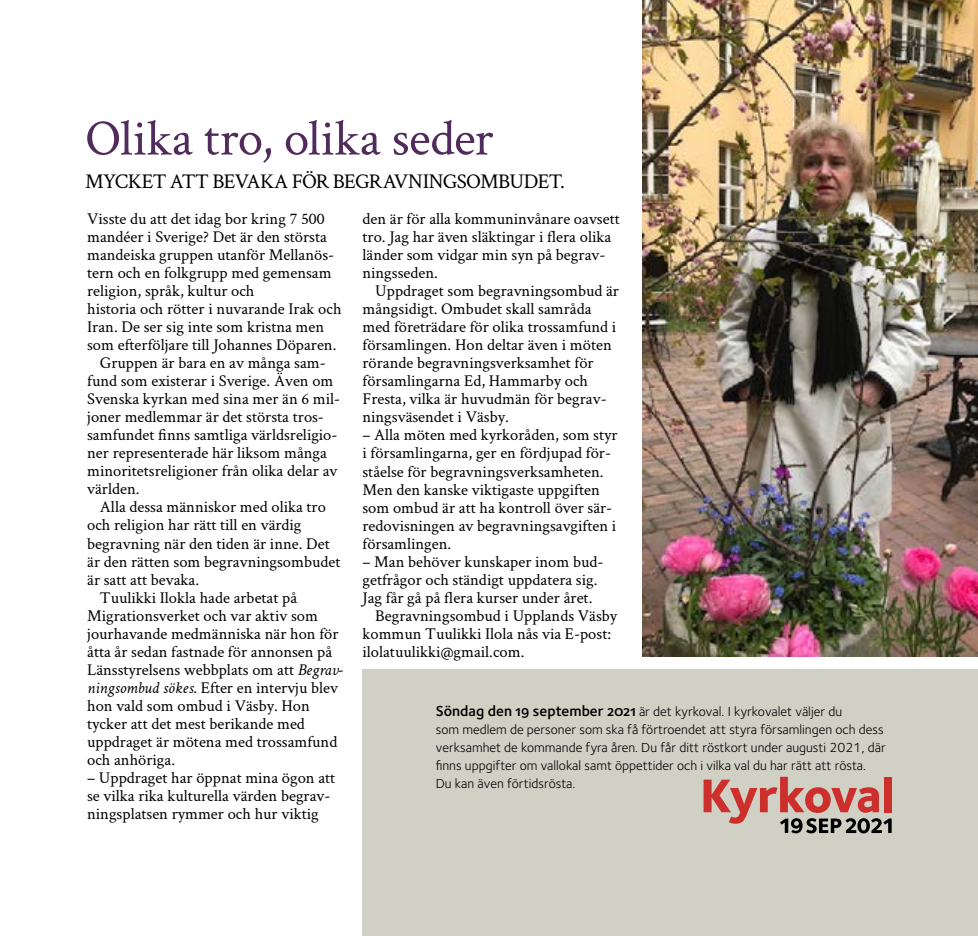
<style>
.page{position:relative;width:978px;height:936px;background:#fff}
.page>*{position:absolute;margin:0;border:0;box-sizing:border-box;transform-origin:0 0}
.t1{font:51px "Crimson Svk";color:#512b5b}
.t2{font:21px "Crimson Svk";letter-spacing:-.035em;color:#000}
.t3{font:16.5px/18px "Crimson Svk";color:#000}
.t4{font:13.5px/18px "Foundry Sterling";color:#000}
.s1{font-style:italic}
.s2{font-family:"Foundry Sterling Demi OSF";font-size:15px}
</style>
<div class="page">
<div style="left:362px;top:669px;width:616px;height:266px;background:#d1d0c5"></div>
<svg style="left:704px;top:776px;width:188px;height:57px"></svg>
<div style="left:884px;top:776px;width:8px;height:36px;background:#cc2f2c"></div>
<img style="left:642px;top:0;width:336px;height:656px">
<h1 class="t1" style="left:85px;top:103px;width:410px">Olika tro, olika seder</h1>
<p class="t2" style="left:85px;top:166px;width:481px">MYCKET ATT BEVAKA FÖR BEGRAVNINGSOMBUDET.</p>
<p class="t3" style="left:87px;top:209px;width:239px">Visste du att det idag bor kring 7 500</p>
<p class="t3" style="left:87px;top:227px;width:241px">mandéer i Sverige? Det är den största</p>
<p class="t3" style="left:87px;top:245px;width:249px">mandeiska gruppen utanför Mellanös-</p>
<p class="t3" style="left:87px;top:263px;width:246px">tern och en folkgrupp med gemensam</p>
<p class="t3" style="left:87px;top:281px;width:169px">religion, språk, kultur och</p>
<p class="t3" style="left:87px;top:299px;width:256px">historia och rötter i nuvarande Irak och</p>
<p class="t3" style="left:87px;top:317px;width:239px">Iran. De ser sig inte som kristna men</p>
<p class="t3" style="left:87px;top:335px;width:251px">som efterföljare till Johannes Döparen.</p>
<p class="t3" style="left:100px;top:353px;width:227px">Gruppen är bara en av många sam-</p>
<p class="t3" style="left:87px;top:371px;width:248px">fund som existerar i Sverige. Även om</p>
<p class="t3" style="left:87px;top:389px;width:255px">Svenska kyrkan med sina mer än 6 mil-</p>
<p class="t3" style="left:87px;top:407px;width:238px">joner medlemmar är det största tros-</p>
<p class="t3" style="left:87px;top:425px;width:252px">samfundet finns samtliga världsreligio-</p>
<p class="t3" style="left:87px;top:443px;width:241px">ner representerade här liksom många</p>
<p class="t3" style="left:87px;top:461px;width:252px">minoritetsreligioner från olika delar av</p>
<p class="t3" style="left:87px;top:479px;width:54px">världen.</p>
<p class="t3" style="left:100px;top:497px;width:228px">Alla dessa människor med olika tro</p>
<p class="t3" style="left:87px;top:515px;width:216px">och religion har rätt till en värdig</p>
<p class="t3" style="left:87px;top:533px;width:244px">begravning när den tiden är inne. Det</p>
<p class="t3" style="left:87px;top:551px;width:255px">är den rätten som begravningsombudet</p>
<p class="t3" style="left:87px;top:569px;width:113px">är satt att bevaka.</p>
<p class="t3" style="left:100px;top:587px;width:199px">Tuulikki Ilokla hade arbetat på</p>
<p class="t3" style="left:87px;top:605px;width:232px">Migrationsverket och var aktiv som</p>
<p class="t3" style="left:87px;top:623px;width:253px">jourhavande medmänniska när hon för</p>
<p class="t3" style="left:87px;top:641px;width:247px">åtta år sedan fastnade för annonsen på</p>
<p class="t3" style="left:87px;top:659px;width:257px">Länsstyrelsens webbplats om att <span class="s1">Begrav-</span></p>
<p class="t3" style="left:87px;top:677px;width:252px"><span class="s1">ningsombud sökes</span>. Efter en intervju blev</p>
<p class="t3" style="left:87px;top:695px;width:224px">hon vald som ombud i Väsby. Hon</p>
<p class="t3" style="left:87px;top:713px;width:219px">tycker att det mest berikande med</p>
<p class="t3" style="left:87px;top:731px;width:252px">uppdraget är mötena med trossamfund</p>
<p class="t3" style="left:87px;top:749px;width:89px">och anhöriga.</p>
<p class="t3" style="left:87px;top:767px;width:250px">– Uppdraget har öppnat mina ögon att se vilka rika kulturella värden begrav&shy;ningsplatsen rymmer och hur viktig</p>
<p class="t3" style="left:362px;top:209px;width:259px">den är för alla kommuninvånare oavsett tro. Jag har även släktingar i flera olika länder som vidgar min syn på begrav&shy;ningsseden.</p>
<p class="t3" style="left:362px;top:281px;width:258px;text-indent:13px">Uppdraget som begravningsombud är mångsidigt. Ombudet skall samråda med företrädare för olika trossamfund i församlingen. Hon deltar även i möten rörande begravningsverksamhet för församlingarna Ed, Hammarby och Fresta, vilka är huvudmän för begrav&shy;ningsväsendet i Väsby.</p>
<p class="t3" style="left:362px;top:425px;width:257px">– Alla möten med kyrkoråden, som styr i församlingarna, ger en fördjupad för&shy;ståelse för begravningsverksamheten.<br>Men den kanske viktigaste uppgiften som ombud är att ha kontroll över sär&shy;redovisningen av begravningsavgiften i församlingen.</p>
<p class="t3" style="left:362px;top:551px;width:242px">– Man behöver kunskaper inom bud-</p>
<p class="t3" style="left:362px;top:569px;width:237px">getfrågor och ständigt uppdatera sig.</p>
<p class="t3" style="left:362px;top:587px;width:231px">Jag får gå på flera kurser under året.</p>
<p class="t3" style="left:375px;top:605px;width:243px">Begravningsombud i Upplands Väsby</p>
<p class="t3" style="left:362px;top:623px;width:250px">kommun Tuulikki Ilola nås via E-post:</p>
<p class="t3" style="left:362px;top:641px;width:163px">ilolatuulikki@gmail.com.</p>
<p class="t4" style="left:436px;top:702px;width:452px"><span class="s2">Söndag den 19 september 2021</span> är det kyrkoval. I kyrkovalet väljer du<br>som medlem de personer som ska få förtroendet att styra församlingen och dess verksamhet de kommande fyra åren. Du får ditt röstkort under augusti 2021, där finns uppgifter om vallokal samt öppettider och i vilka val du har rätt att rösta.<br>Du kan även förtidsrösta.</p>
</div>
